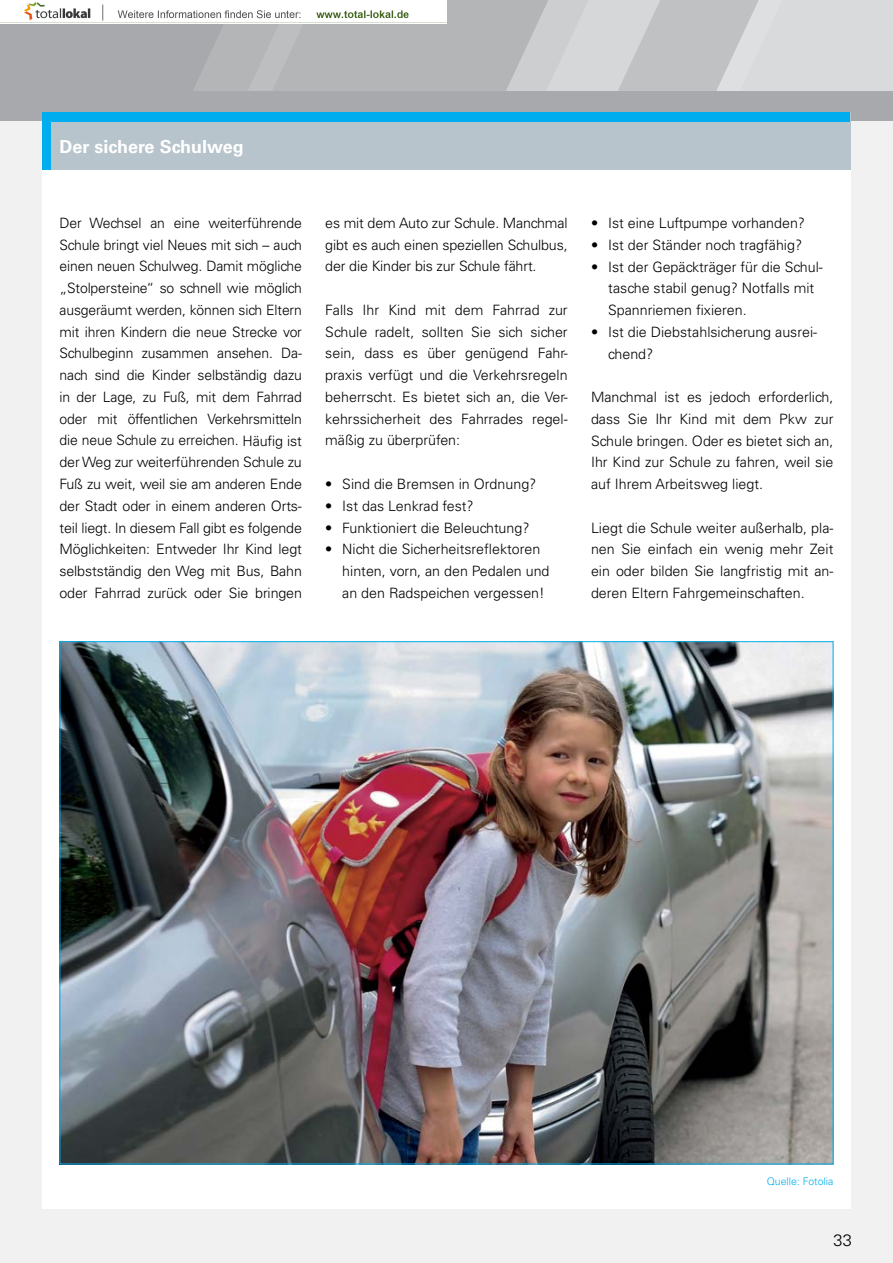
<style>
.page{position:relative;width:893px;height:1263px;background:#fff}
.page>*{position:absolute;margin:0;border:0;box-sizing:border-box;transform-origin:0 0}
.t1{font:700 18px "Univers LT";color:#fff}
.t2{font:300 16.5px "Univers LT";color:#000}
.fliesstext_block{font:300 14.25px/21.8px "Univers LT";color:#000;text-align:justify}
.bildunterschrift{font:300 10.5px "Univers LT";color:#00aeef}
</style>
<div class="page">
<div style="left:0;top:91px;width:893px;height:1172px;background:#f1f1f2"></div>
<div style="left:0;top:0;width:893px;height:121px;background:#a7a9ac"></div>
<div style="left:43px;top:113px;width:808px;height:1096px;background:#fff"></div>
<div style="left:42px;top:112px;width:808px;height:58px;background:#b7c4cb"></div>
<div style="left:43px;top:113px;width:807px;height:9px;background:#00aeef"></div>
<div style="left:43px;top:113px;width:8px;height:57px;background:#00aeef"></div>
<svg style="left:193px;top:0;width:700px;height:91px"></svg>
<img style="left:62px;top:643px;width:769px;height:519px">
<img style="left:0;top:0;width:446px;height:24px">
<p class="t1" style="left:60px;top:136px;width:186px">Der sichere Schulweg</p>
<p class="fliesstext_block" style="left:60px;top:212px;width:244px">Der Wechsel an eine weiterführende Schule bringt viel Neues mit sich – auch einen neuen Schulweg. Damit mögliche „Stolpersteine“ so schnell wie möglich ausgeräumt werden, können sich Eltern mit ihren Kindern die neue Strecke vor Schulbeginn zusammen ansehen. Da&shy;nach sind die Kinder selbständig dazu in der Lage, zu Fuß, mit dem Fahrrad oder mit öffentlichen Verkehrsmitteln die neue Schule zu erreichen. Häufig ist der Weg zur weiterführenden Schule zu Fuß zu weit, weil sie am anderen Ende der Stadt oder in einem anderen Orts&shy;teil liegt. In diesem Fall gibt es folgende Möglichkeiten: Entweder Ihr Kind legt selbstständig den Weg mit Bus, Bahn oder Fahrrad zurück oder Sie bringen</p>
<p class="fliesstext_block" style="left:325px;top:212px;width:244px">es mit dem Auto zur Schule. Manchmal gibt es auch einen speziellen Schulbus, der die Kinder bis zur Schule fährt.</p>
<p class="fliesstext_block" style="left:325px;top:299px;width:244px">Falls Ihr Kind mit dem Fahrrad zur Schule radelt, sollten Sie sich sicher sein, dass es über genügend Fahr&shy;praxis verfügt und die Verkehrsregeln beherrscht. Es bietet sich an, die Ver&shy;kehrssicherheit des Fahrrades regel&shy;mäßig zu überprüfen:</p>
<p class="fliesstext_block" style="left:325px;top:473px;width:213px">• Sind die Bremsen in Ordnung?</p>
<p class="fliesstext_block" style="left:325px;top:495px;width:150px">• Ist das Lenkrad fest?</p>
<p class="fliesstext_block" style="left:325px;top:517px;width:206px">• Funktioniert die Beleuchtung?</p>
<p class="fliesstext_block" style="left:342px;top:538px;width:209px;text-align:left;text-indent:-17px">• Nicht die Sicherheitsreflektoren hinten, vorn, an den Pedalen und an den Radspeichen vergessen!</p>
<p class="fliesstext_block" style="left:591px;top:212px;width:216px">• Ist eine Luftpumpe vorhanden?</p>
<p class="fliesstext_block" style="left:591px;top:234px;width:213px">• Ist der Ständer noch tragfähig?</p>
<p class="fliesstext_block" style="left:608px;top:256px;width:216px;text-align:left;text-indent:-17px">• Ist der Gepäckträger für die Schul&shy;tasche stabil genug? Notfalls mit<br>Spannriemen fixieren.</p>
<p class="fliesstext_block" style="left:608px;top:321px;width:211px;text-indent:-17px">• Ist die Diebstahlsicherung ausrei&shy;chend?</p>
<p class="fliesstext_block" style="left:591px;top:386px;width:244px">Manchmal ist es jedoch erforderlich, dass Sie Ihr Kind mit dem Pkw zur Schule bringen. Oder es bietet sich an, Ihr Kind zur Schule zu fahren, weil sie auf Ihrem Arbeitsweg liegt.</p>
<p class="fliesstext_block" style="left:591px;top:517px;width:244px">Liegt die Schule weiter außerhalb, pla&shy;nen Sie einfach ein wenig mehr Zeit ein oder bilden Sie langfristig mit an&shy;deren Eltern Fahrgemeinschaften.</p>
<p class="bildunterschrift" style="left:767px;top:1175px;width:68px">Quelle: Fotolia</p>
<p class="t2" style="left:833px;top:1230px;width:20px">33</p>
</div>
